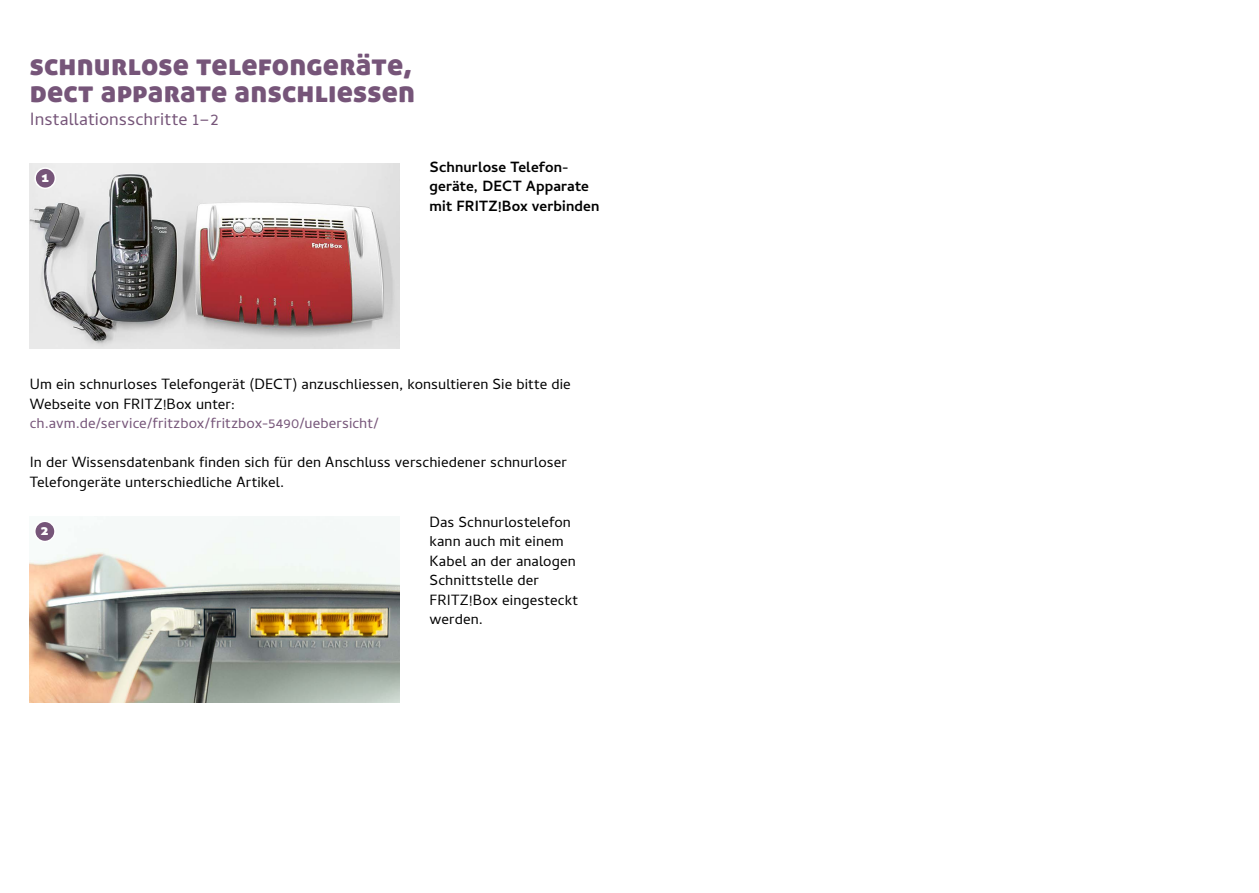
<style>
.page{position:relative;width:1259px;height:893px;background:#fff}
.page>*{position:absolute;margin:0;border:0;box-sizing:border-box;transform-origin:0 0}
.t1{font:30px/27px "Aller Display";letter-spacing:.005em;color:#765579}
.t2{font:18px "Cambay";letter-spacing:.01em;color:#765579}
.t3{font:15px/19.5px "Cambay";letter-spacing:.005em;color:#000}
.t4{font:700 15px/19.5px "Cambay";letter-spacing:.005em;color:#000}
.t5{font:15px "Cambay";letter-spacing:.01em;color:#765579}
.t6{font:15px "Aller Display";color:#fff}
</style>
<div class="page">
<img style="left:30px;top:516px;width:370px;height:186px">
<div style="left:35px;top:521px;width:20px;height:20px;background:#765579;border-radius:50%"></div>
<div style="left:34px;top:521px;width:22px;height:21px;border:2px solid #fff;border-radius:50%"></div>
<img style="left:30px;top:163px;width:370px;height:186px">
<div style="left:35px;top:168px;width:20px;height:20px;background:#765579;border-radius:50%"></div>
<div style="left:34px;top:167px;width:22px;height:22px;border:2px solid #fff;border-radius:50%"></div>
<h1 class="t1" style="left:30px;top:51px;width:387px">schnurlose telefongeräte, dect apparate anschliessen</h1>
<p class="t2" style="left:30px;top:108px;width:190px">Installationsschritte 1–2</p>
<p class="t6" style="left:42px;top:167px;width:9px">1</p>
<p class="t4" style="left:429px;top:157px;width:171px">Schnurlose Telefon&shy;geräte, DECT Apparate mit FRITZ!Box verbinden</p>
<p class="t3" style="left:30px;top:374px;width:542px">Um ein schnurloses Telefongerät (DECT) anzuschliessen, konsultieren Sie bitte die<br>Webseite von FRITZ!Box unter:</p>
<p class="t5" style="left:30px;top:414px;width:351px">ch.avm.de/service/fritzbox/fritzbox-5490/uebersicht/</p>
<p class="t3" style="left:30px;top:452px;width:539px">In der Wissensdatenbank finden sich für den Anschluss verschiedener schnurloser<br>Telefongeräte unterschiedliche Artikel.</p>
<p class="t6" style="left:41px;top:520px;width:9px">2</p>
<p class="t3" style="left:429px;top:512px;width:150px">Das Schnurlostelefon kann auch mit einem<br>Kabel an der analogen<br>Schnittstelle der<br>FRITZ!Box eingesteckt werden.</p>
</div>
